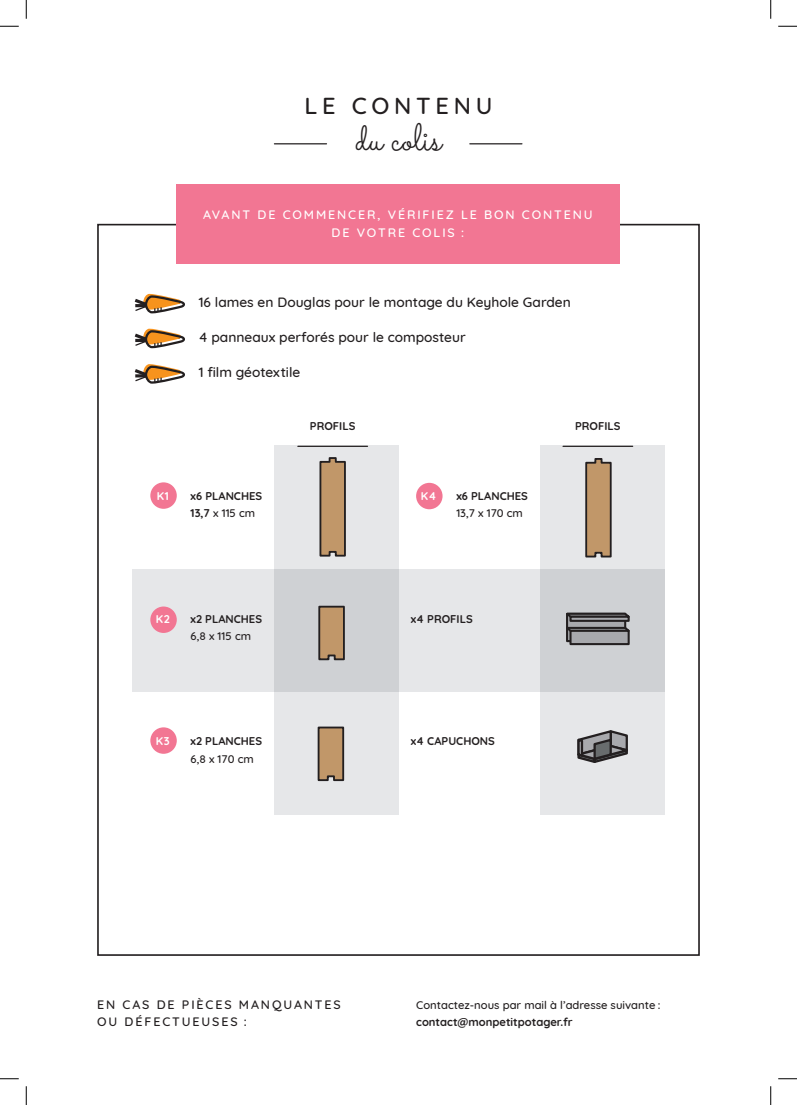
<style>
.page{position:relative;width:797px;height:1105px;background:#fff}
.page>*{position:absolute;margin:0;border:0;box-sizing:border-box;transform-origin:0 0}
.t1{font:38.12px "Sacramento";color:#231f20}
.t2{font:500 23.62px "Quicksand";letter-spacing:.2em;color:#231f20}
.t3{font:500 13.75px "Quicksand";color:#231f20}
.t4{font:500 12.5px/17.5px "Quicksand";letter-spacing:.15em;color:#fff;text-align:center}
.t5{font:500 12.5px/17.5px "Quicksand";letter-spacing:.15em;color:#231f20}
.t6{font:700 11.25px/17.5px "Quicksand";color:#231f20}
.t7{font:500 11.25px "Quicksand";color:#231f20}
.t8{font:700 11.25px "Quicksand";letter-spacing:.05em;color:#fff}
.s1{font-weight:500}
</style>
<div class="page">
<div style="left:274px;top:445px;width:124px;height:370px;background:#e6e7e9"></div>
<div style="left:540px;top:445px;width:124px;height:370px;background:#e6e7e9"></div>
<div style="left:132px;top:569px;width:532px;height:123px;background:linear-gradient(to bottom,#dcdde0,#dcdde0)"></div>
<div style="left:567px;top:614px;width:58px;height:27px;background:#a8a9ad"></div>
<div style="left:566px;top:613px;width:60px;height:29px;border:2px solid #231f20"></div>
<svg style="left:561px;top:612px;width:70px;height:8px"></svg>
<div style="left:569px;top:616px;width:60px;height:6px;border:2px solid #231f20"></div>
<svg style="left:561px;top:626px;width:70px;height:8px"></svg>
<div style="left:570px;top:631px;width:58px;height:13px;background:#a8a9ad"></div>
<div style="left:569px;top:630px;width:60px;height:15px;border:2px solid #231f20"></div>
<svg style="left:577px;top:730px;width:51px;height:33px"></svg>
<svg style="left:585px;top:458px;width:27px;height:100px;background:#a78764"></svg>
<svg style="left:319px;top:457px;width:27px;height:100px;background:#a78764"></svg>
<svg style="left:317px;top:726px;width:28px;height:56px;background:#a58766"></svg>
<svg style="left:317px;top:605px;width:29px;height:56px;background:#a58768"></svg>
<div style="left:176px;top:184px;width:443px;height:80px;background:#f27693"></div>
<hr style="left:274px;top:143px;width:52px;height:1px;background:#231f20">
<hr style="left:298px;top:446px;width:69px;height:1px;background:#231f20">
<hr style="left:563px;top:446px;width:69px;height:1px;background:#231f20">
<hr style="left:470px;top:143px;width:52px;height:1px;background:#231f20">
<div style="left:150px;top:482px;width:27px;height:27px;background:#f27693;border-radius:50%"></div>
<div style="left:150px;top:727px;width:27px;height:27px;background:#f27693;border-radius:50%"></div>
<div style="left:416px;top:483px;width:26px;height:26px;background:#f27693;border-radius:50%"></div>
<div style="left:150px;top:606px;width:27px;height:27px;background:#f27693;border-radius:50%"></div>
<svg style="left:134px;top:294px;width:51px;height:20px"></svg>
<svg style="left:134px;top:329px;width:51px;height:20px"></svg>
<svg style="left:134px;top:364px;width:51px;height:20px"></svg>
<svg style="left:0;top:25px;width:19px;height:2px"></svg>
<svg style="left:778px;top:25px;width:19px;height:2px"></svg>
<svg style="left:0;top:1078px;width:19px;height:1px"></svg>
<svg style="left:778px;top:1078px;width:19px;height:1px"></svg>
<svg style="left:25px;top:0;width:2px;height:19px"></svg>
<svg style="left:25px;top:1086px;width:2px;height:19px"></svg>
<svg style="left:770px;top:0;width:1px;height:19px"></svg>
<svg style="left:770px;top:1086px;width:1px;height:19px"></svg>
<h2 class="t2" style="left:304px;top:93px;width:189px">LE CONTENU</h2>
<h1 class="t1" style="left:355px;top:115px;width:87px">du colis</h1>
<p class="t4" style="left:203px;top:206px;width:391px">AVANT DE COMMENCER, VÉRIFIEZ LE BON CONTENU<br>DE VOTRE COLIS :</p>
<p class="t3" style="left:176px;top:295px;width:396px">• 16 lames en Douglas pour le montage du Keyhole Garden</p>
<p class="t3" style="left:176px;top:330px;width:291px">• 4 panneaux perforés pour le composteur</p>
<p class="t3" style="left:176px;top:365px;width:125px">• 1 film géotextile</p>
<p class="t6" style="left:310px;top:417px;width:47px">PROFILS</p>
<p class="t6" style="left:575px;top:417px;width:47px">PROFILS</p>
<p class="t8" style="left:157px;top:490px;width:14px">K1</p>
<p class="t6" style="left:190px;top:487px;width:73px">x6 PLANCHES<br>13,7 <span class="s1">x 115 cm</span></p>
<p class="t8" style="left:420px;top:490px;width:17px">K4</p>
<p class="t6" style="left:456px;top:487px;width:73px">x6 PLANCHES</p>
<p class="t7" style="left:456px;top:508px;width:68px">13,7 x 170 cm</p>
<p class="t8" style="left:156px;top:612px;width:15px">K2</p>
<p class="t6" style="left:190px;top:610px;width:73px">x2 PLANCHES</p>
<p class="t7" style="left:190px;top:630px;width:62px">6,8 x 115 cm</p>
<p class="t6" style="left:411px;top:610px;width:63px">x4 PROFILS</p>
<p class="t8" style="left:156px;top:735px;width:15px">K3</p>
<p class="t6" style="left:190px;top:733px;width:73px">x2 PLANCHES</p>
<p class="t7" style="left:190px;top:753px;width:65px">6,8 x 170 cm</p>
<p class="t6" style="left:411px;top:733px;width:86px">x4 CAPUCHONS</p>
<p class="t5" style="left:97px;top:995px;width:245px">EN CAS DE PIÈCES MANQUANTES<br>OU DÉFECTUEUSES :</p>
<p class="t7" style="left:416px;top:995px;width:246px">Contactez-nous par mail à l’adresse suivante :</p>
<p class="t6" style="left:416px;top:1013px;width:158px">contact@monpetitpotager.fr</p>
</div>
